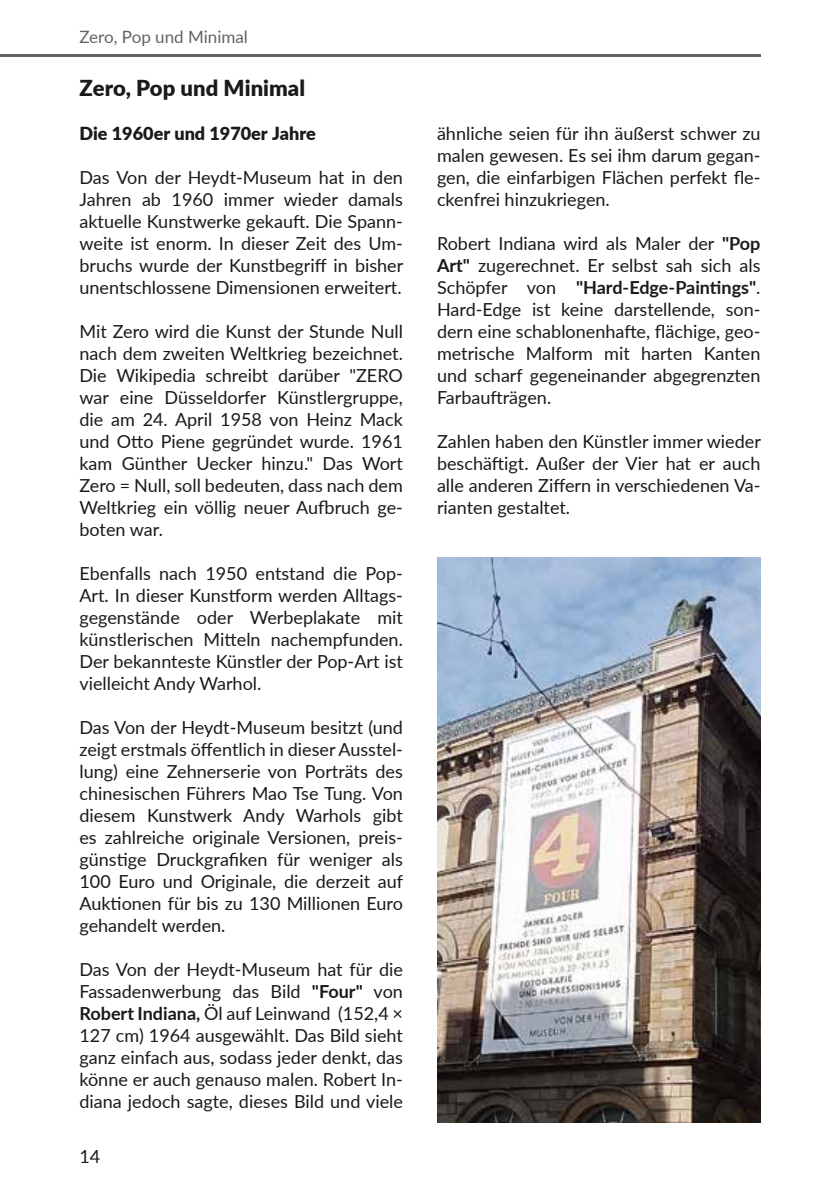
<style>
.page{position:relative;width:840px;height:1191px;background:#fff}
.page>*{position:absolute;margin:0;border:0;box-sizing:border-box;transform-origin:0 0}
.t1{font:900 22px "Lato";letter-spacing:.005em;color:#1a1a18}
.t2{font:18px/22px "Lato";color:#1a1a18;text-align:justify}
.t3{font:900 18px "Lato";color:#1a1a18}
.t4{font:17px "Lato";color:#636362}
.s1{font-weight:700}
</style>
<div class="page">
<hr style="left:0;top:54px;width:760px;height:3px;background:#636362">
<img style="left:437px;top:558px;width:323px;height:565px">
<p class="t4" style="left:79px;top:25px;width:170px">Zero, Pop und Minimal</p>
<p class="t1" style="left:79px;top:71px;width:227px">Zero, Pop und Minimal</p>
<p class="t3" style="left:79px;top:120px;width:238px">Die 1960er und 1970er Jahre</p>
<p class="t2" style="left:79px;top:165px;width:325px">Das Von der Heydt-Museum hat in den Jahren ab 1960 immer wieder damals aktuelle Kunstwerke gekauft. Die Spann&shy;weite ist enorm. In dieser Zeit des Um&shy;bruchs wurde der Kunstbegriff in bisher unentschlossene Dimensionen erweitert.</p>
<p class="t2" style="left:79px;top:319px;width:325px">Mit Zero wird die Kunst der Stunde Null nach dem zweiten Weltkrieg bezeichnet.<br>Die Wikipedia schreibt darüber "ZERO war eine Düsseldorfer Künstlergruppe, die am 24. April 1958 von Heinz Mack und Otto Piene gegründet wurde. 1961 kam Günther Uecker hinzu." Das Wort Zero = Null, soll bedeuten, dass nach dem Weltkrieg ein völlig neuer Aufbruch ge&shy;boten war.</p>
<p class="t2" style="left:79px;top:561px;width:325px">Ebenfalls nach 1950 entstand die Pop-Art. In dieser Kunstform werden Alltags&shy;gegenstände oder Werbeplakate mit künstlerischen Mitteln nachempfunden.<br>Der bekannteste Künstler der Pop-Art ist vielleicht Andy Warhol.</p>
<p class="t2" style="left:79px;top:715px;width:325px">Das Von der Heydt-Museum besitzt (und zeigt erstmals öffentlich in dieser Ausstel&shy;lung) eine Zehnerserie von Porträts des chinesischen Führers Mao Tse Tung. Von diesem Kunstwerk Andy Warhols gibt es zahlreiche originale Versionen, preis&shy;günstige Druckgrafiken für weniger als 100 Euro und Originale, die derzeit auf Auktionen für bis zu 130 Millionen Euro gehandelt werden.</p>
<p class="t2" style="left:79px;top:957px;width:325px">Das Von der Heydt-Museum hat für die Fassadenwerbung das Bild <span class="s1">"Four"</span> von <span class="s1">Robert Indiana,</span> Öl auf Leinwand (152,4 × 127 cm) 1964 ausgewählt. Das Bild sieht ganz einfach aus, sodass jeder denkt, das könne er auch genauso malen. Robert In&shy;diana jedoch sagte, dieses Bild und viele</p>
<p class="t2" style="left:79px;top:1144px;width:22px">14</p>
<p class="t2" style="left:437px;top:121px;width:325px">ähnliche seien für ihn äußerst schwer zu malen gewesen. Es sei ihm darum gegan&shy;gen, die einfarbigen Flächen perfekt fle&shy;ckenfrei hinzukriegen.</p>
<p class="t2" style="left:437px;top:231px;width:325px">Robert Indiana wird als Maler der <span class="s1">"Pop Art"</span> zugerechnet. Er selbst sah sich als Schöpfer von <span class="s1">"Hard-Edge-Paintings"</span>.<br>Hard-Edge ist keine darstellende, son&shy;dern eine schablonenhafte, flächige, geo&shy;metrische Malform mit harten Kanten und scharf gegeneinander abgegrenzten Farbaufträgen.</p>
<p class="t2" style="left:437px;top:429px;width:325px">Zahlen haben den Künstler immer wieder beschäftigt. Außer der Vier hat er auch alle anderen Ziffern in verschiedenen Va&shy;rianten gestaltet.</p>
</div>
